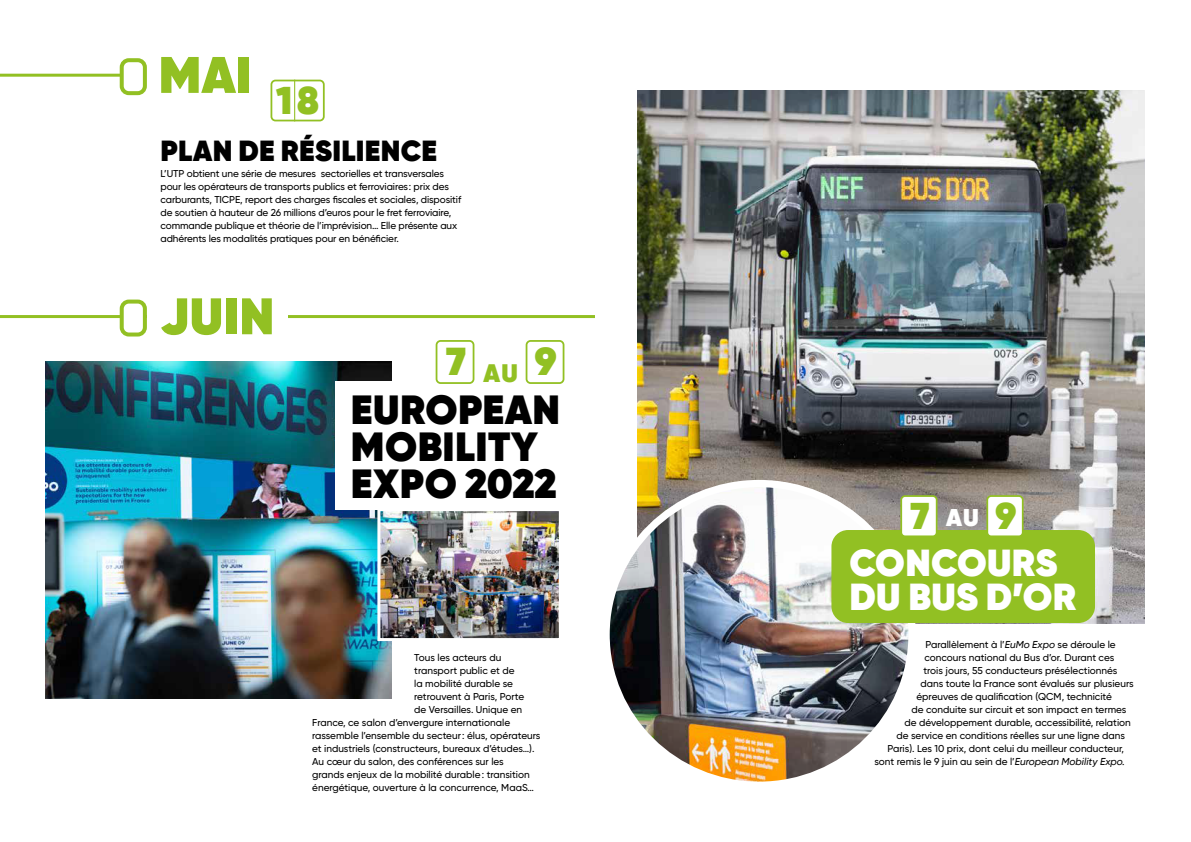
<style>
.page{position:relative;width:1191px;height:842px;background:#fff}
.page>*{position:absolute;margin:0;border:0;box-sizing:border-box;transform-origin:0 0}
.t1{font:800 51.3px "Gilroy";letter-spacing:.01em;color:#92c023}
.t2{font:800 40.6px/36.9px "Gilroy";letter-spacing:.01em;color:#000}
.t3{font:800 38.8px "Gilroy";color:#92c023}
.t4{font:800 38.6px "Gilroy";color:#92c023}
.t5{font:800 37.5px/34.1px "Gilroy";letter-spacing:.01em;color:#fff}
.t6{font:800 37.1px "Gilroy";color:#92c023}
.t7{font:800 29px "Gilroy";letter-spacing:.01em;color:#000}
.t8{font:500 10px/13px "Gilroy";color:#000}
.s1{font-size:24.1px;color:#fff}
.s2{font-style:italic}
</style>
<div class="page">
<hr style="left:0;top:74px;width:133px;height:3px;background:#92c023">
<div style="left:122px;top:60px;width:23px;height:33px;background:#fff;border-radius:7px"></div>
<div style="left:120px;top:58px;width:27px;height:37px;border:4px solid #92c023;border-radius:7px"></div>
<div style="left:270px;top:80px;width:55px;height:41px;border:2px solid #92c023;border-radius:4px"></div>
<hr style="left:294px;top:80px;width:1px;height:41px;background:#92c023">
<hr style="left:0;top:315px;width:594px;height:3px;background:#92c023">
<div style="left:122px;top:302px;width:23px;height:32px;background:#fff;border-radius:7px"></div>
<div style="left:120px;top:300px;width:27px;height:36px;border:4px solid #92c023;border-radius:7px"></div>
<div style="left:147px;top:293px;width:140px;height:49px;background:#fff"></div>
<img style="left:45px;top:361px;width:346px;height:337px">
<img style="left:381px;top:512px;width:177px;height:125px">
<div style="left:377px;top:508px;width:185px;height:133px;border:3px solid #fff"></div>
<div style="left:335px;top:381px;width:233px;height:128px;background:#fff"></div>
<div style="left:435px;top:340px;width:39px;height:44px;border:2px solid #92c023;border-radius:4px"></div>
<div style="left:525px;top:340px;width:39px;height:44px;border:2px solid #92c023;border-radius:4px"></div>
<img style="left:638px;top:90px;width:506px;height:533px">
<img style="left:610px;top:484px;width:302px;height:297px">
<div style="left:602px;top:480px;width:313px;height:309px;border:7px solid #fff;border-radius:50%"></div>
<div style="left:831px;top:530px;width:264px;height:93px;background:#92c023;border-radius:17px"></div>
<div style="left:901px;top:496px;width:35px;height:40px;background:#fff;border-radius:4px"></div>
<div style="left:900px;top:495px;width:37px;height:42px;border:2px solid #92c023;border-radius:4px"></div>
<div style="left:987px;top:496px;width:35px;height:40px;background:#fff;border-radius:4px"></div>
<div style="left:986px;top:495px;width:37px;height:42px;border:2px solid #92c023;border-radius:4px"></div>
<h1 class="t1" style="left:159px;top:42px;width:94px">MAI</h1>
<h3 class="t4" style="left:276px;top:76px;width:44px">18</h3>
<h3 class="t7" style="left:161px;top:132px;width:278px">PLAN DE RÉSILIENCE</h3>
<p class="t8" style="left:160px;top:167px;width:302px">L’UTP obtient une série de mesures sectorielles et transversales pour les opérateurs de transports publics et ferroviaires: prix des carburants, TICPE, report des charges fiscales et sociales, dispositif de soutien à hauteur de 26 millions d’euros pour le fret ferroviaire, commande publique et théorie de l’imprévision… Elle présente aux adhérents les modalités pratiques pour en bénéficier.</p>
<h1 class="t1" style="left:160px;top:283px;width:116px">JUIN</h1>
<h3 class="t3" style="left:447px;top:337px;width:111px">7<sub>AU</sub>9</h3>
<h2 class="t2" style="left:351px;top:391px;width:211px">EUROPEAN<br>MOBILITY<br>EXPO 2022</h2>
<p class="t8" style="left:414px;top:651px;width:89px">Tous les acteurs du</p>
<p class="t8" style="left:414px;top:664px;width:102px">transport public et de</p>
<p class="t8" style="left:414px;top:677px;width:100px">la mobilité durable se</p>
<p class="t8" style="left:414px;top:690px;width:111px">retrouvent à Paris, Porte</p>
<p class="t8" style="left:414px;top:703px;width:109px">de Versailles. Unique en</p>
<p class="t8" style="left:312px;top:716px;width:199px">France, ce salon d’envergure internationale</p>
<p class="t8" style="left:312px;top:729px;width:230px">rassemble l’ensemble du secteur: élus, opérateurs</p>
<p class="t8" style="left:312px;top:742px;width:224px">et industriels (constructeurs, bureaux d’études…).</p>
<p class="t8" style="left:312px;top:755px;width:193px">Au cœur du salon, des conférences sur les</p>
<p class="t8" style="left:312px;top:768px;width:219px">grands enjeux de la mobilité durable: transition</p>
<p class="t8" style="left:312px;top:781px;width:223px">énergétique, ouverture à la concurrence, MaaS…</p>
<h3 class="t6" style="left:911px;top:492px;width:106px">7<span class="s1">AU</span>9</h3>
<h3 class="t5" style="left:849px;top:545px;width:228px">CONCOURS<br>DU BUS D’OR</h3>
<p class="t8" style="left:925px;top:638px;width:192px">Parallèlement à l’<span class="s2">EuMo Expo</span> se déroule le</p>
<p class="t8" style="left:924px;top:651px;width:191px">concours national du Bus d’or. Durant ces</p>
<p class="t8" style="left:923px;top:664px;width:195px">trois jours, 55 conducteurs présélectionnés</p>
<p class="t8" style="left:920px;top:677px;width:215px">dans toute la France sont évalués sur plusieurs</p>
<p class="t8" style="left:916px;top:690px;width:197px">épreuves de qualification (QCM, technicité</p>
<p class="t8" style="left:911px;top:703px;width:216px">de conduite sur circuit et son impact en termes</p>
<p class="t8" style="left:904px;top:716px;width:228px">de développement durable, accessibilité, relation</p>
<p class="t8" style="left:896px;top:729px;width:230px">de service en conditions réelles sur une ligne dans</p>
<p class="t8" style="left:887px;top:742px;width:238px">Paris). Les 10 prix, dont celui du meilleur conducteur,</p>
<p class="t8" style="left:874px;top:755px;width:252px">sont remis le 9 juin au sein de l’<span class="s2">European Mobility Expo.</span></p>
</div>
